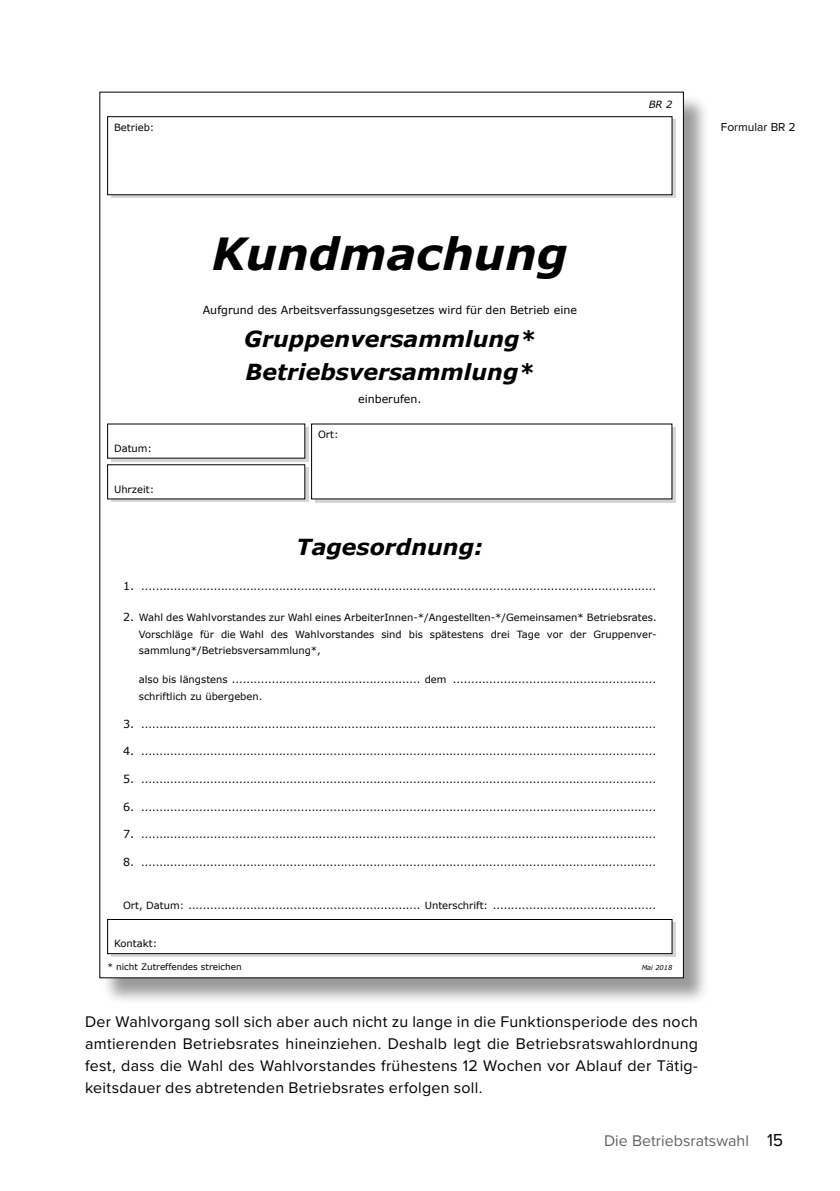
<style>
.page{position:relative;width:840px;height:1191px;background:#fff}
.page>*{position:absolute;margin:0;border:0;box-sizing:border-box;transform-origin:0 0}
.t1{font:italic 700 44.2px "Verdana";color:#000}
.t2{font:italic 700 22.2px/33.2px "Verdana";color:#000}
.t3{font:16px/22px "Proxima Nova";letter-spacing:.015em;color:#000;text-align:justify}
.t4{font:16px "Proxima Nova";color:#636363}
.t5{font:12px "Proxima Nova";color:#000}
.t6{font:11px "Verdana";color:#000}
.t7{font:10px/16.6px "Verdana";color:#000;text-align:justify}
.t8{font:italic 10px "Verdana";color:#000}
.t9{font:8.8px "Verdana";color:#000}
.t10{font:italic 6.6px "Verdana";color:#000}
.s1{font-size:11px}
.s2{font-size:18px;color:#000}
</style>
<div class="page">
<div style="left:101px;top:94px;width:609px;height:911px;background:#000;opacity:.4"></div>
<div style="left:100px;top:92px;width:583px;height:885px;background:#fff"></div>
<svg style="left:111px;top:922px;width:564px;height:35px;background:#a2a2a2"></svg>
<div style="left:314px;top:427px;width:361px;height:75px;background:linear-gradient(to right,#787878,#787878)"></div>
<svg style="left:111px;top:427px;width:197px;height:34px"></svg>
<svg style="left:111px;top:468px;width:197px;height:34px"></svg>
<svg style="left:111px;top:120px;width:564px;height:78px;background:#bfbfbf"></svg>
<div style="left:107px;top:117px;width:564px;height:78px;background:#fff"></div>
<div style="left:107px;top:116px;width:564px;height:79px;border:1px solid #000"></div>
<div style="left:107px;top:919px;width:564px;height:34px;background:#fff"></div>
<div style="left:107px;top:919px;width:564px;height:34px;border:1px solid #000"></div>
<div style="left:311px;top:424px;width:360px;height:75px;background:#fff"></div>
<div style="left:107px;top:424px;width:197px;height:34px;background:#fff"></div>
<div style="left:107px;top:465px;width:197px;height:34px;background:#fff"></div>
<p class="t7" style="left:114px;top:119px;width:42px">Betrieb:</p>
<p class="t8" style="left:648px;top:98px;width:25px">BR 2</p>
<p class="t5" style="left:720px;top:118px;width:76px">Formular BR 2</p>
<h1 class="t1" style="left:211px;top:222px;width:357px">Kundmachung</h1>
<p class="t6" style="left:203px;top:302px;width:375px">Aufgrund des Arbeitsverfassungsgesetzes wird für den Betrieb eine</p>
<h2 class="t2" style="left:244px;top:322px;width:292px">Gruppenversammlung*<br>Betriebsversammlung*</h2>
<p class="t6" style="left:358px;top:391px;width:65px">einberufen.</p>
<p class="t7" style="left:114px;top:440px;width:40px">Datum:</p>
<p class="t7" style="left:114px;top:480px;width:42px">Uhrzeit:</p>
<p class="t7" style="left:318px;top:426px;width:22px">Ort:</p>
<h2 class="t2" style="left:296px;top:529px;width:188px">Tagesordnung:</h2>
<p class="t7" style="left:123px;top:578px;width:534px"><span class="s1">1.</span> ..............................................................................................................................................</p>
<p class="t7" style="left:139px;top:609px;width:519px;text-indent:-16px"><span class="s1">2.</span> Wahl des Wahlvorstandes zur Wahl eines ArbeiterInnen-*/Angestellten-*/Gemeinsamen* Betriebsrates.<br>Vorschläge für die Wahl des Wahlvorstandes sind bis spätestens drei Tage vor der Gruppenver&shy;sammlung*/Betriebsversammlung*,</p>
<p class="t7" style="left:139px;top:671px;width:518px">also bis längstens .................................................... dem ........................................................ schriftlich zu übergeben.</p>
<p class="t7" style="left:123px;top:715px;width:534px"><span class="s1">3.</span> ..............................................................................................................................................</p>
<p class="t7" style="left:123px;top:743px;width:534px"><span class="s1">4.</span> ..............................................................................................................................................</p>
<p class="t7" style="left:123px;top:771px;width:534px"><span class="s1">5.</span> ..............................................................................................................................................</p>
<p class="t7" style="left:123px;top:798px;width:534px"><span class="s1">6.</span> ..............................................................................................................................................</p>
<p class="t7" style="left:123px;top:826px;width:534px"><span class="s1">7.</span> ..............................................................................................................................................</p>
<p class="t7" style="left:123px;top:854px;width:534px"><span class="s1">8.</span> ..............................................................................................................................................</p>
<p class="t7" style="left:123px;top:896px;width:534px">Ort, Datum: ................................................................ Unterschrift: .............................................</p>
<p class="t7" style="left:114px;top:935px;width:45px">Kontakt:</p>
<p class="t9" style="left:107px;top:960px;width:136px">* nicht Zutreffendes streichen</p>
<p class="t10" style="left:641px;top:962px;width:32px">Mai 2018</p>
<p class="t3" style="left:85px;top:1010px;width:614px">Der Wahlvorgang soll sich aber auch nicht zu lange in die Funktionsperiode des noch amtierenden Betriebsrates hineinziehen. Deshalb legt die Betriebsratswahlordnung fest, dass die Wahl des Wahlvorstandes frühestens 12 Wochen vor Ablauf der Tätig&shy;keitsdauer des abtretenden Betriebsrates erfolgen soll.</p>
<h3 class="t4" style="left:603px;top:1128px;width:180px">Die Betriebsratswahl <span class="s2">15</span></h3>
</div>
